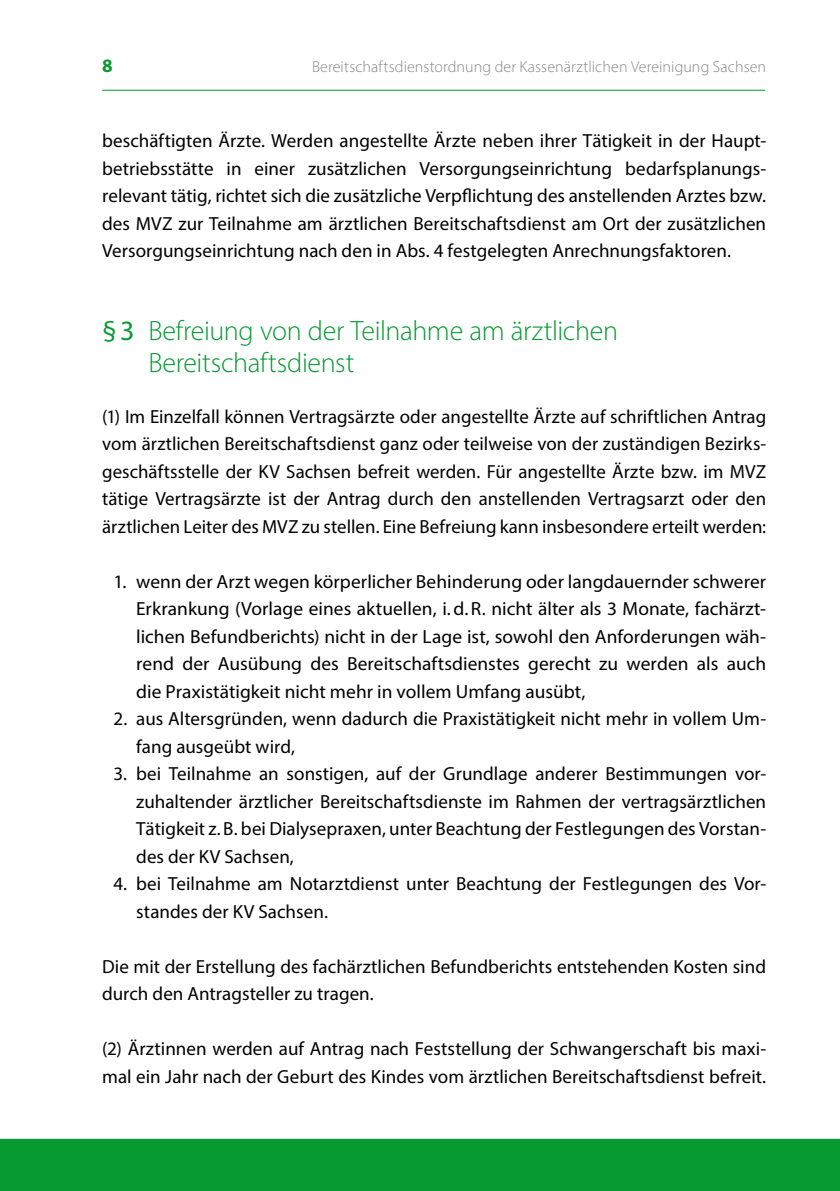
<style>
.page{position:relative;width:840px;height:1191px;background:#fff}
.page>*{position:absolute;margin:0;border:0;box-sizing:border-box;transform-origin:0 0}
.t1{font:300 28px/32px "Myriad Pro";letter-spacing:-.015em;color:#069a31}
.t2{font:19px/27.4px "Myriad Pro";color:#000;text-align:justify}
.t3{font:700 19px "Myriad Pro";color:#069a31}
.t4{font:300 16px "Myriad Pro";letter-spacing:.005em;color:#868786}
.s1{font-weight:400}
</style>
<div class="page">
<hr style="left:102px;top:90px;width:662px;height:1px;background:#069a31">
<div style="left:0;top:1138px;width:839px;height:53px;background:#069a31"></div>
<p class="t3" style="left:102px;top:53px;width:12px">8</p>
<p class="t4" style="left:312px;top:57px;width:455px">Bereitschaftsdienstordnung der Kassenärztlichen Vereinigung Sachsen</p>
<p class="t2" style="left:102px;top:127px;width:665px">beschäftigten Ärzte. Werden angestellte Ärzte neben ihrer Tätigkeit in der Haupt&shy;betriebsstätte in einer zusätzlichen Versorgungseinrichtung bedarfsplanungs&shy;relevant tätig, richtet sich die zusätzliche Verpflichtung des anstellenden Arztes bzw. des MVZ zur Teilnahme am ärztlichen Bereitschaftsdienst am Ort der zusätzlichen Versorgungseinrichtung nach den in Abs. 4 festgelegten Anrechnungsfaktoren.</p>
<h1 class="t1" style="left:148px;top:314px;width:470px;text-indent:-46px"><span class="s1">§3</span> Befreiung von der Teilnahme am ärztlichen<br>Bereitschaftsdienst</h1>
<p class="t2" style="left:102px;top:402px;width:665px">(1) Im Einzelfall können Vertragsärzte oder angestellte Ärzte auf schriftlichen Antrag vom ärztlichen Bereitschaftsdienst ganz oder teilweise von der zuständigen Bezirks&shy;geschäftsstelle der KV Sachsen befreit werden. Für angestellte Ärzte bzw. im MVZ tätige Vertragsärzte ist der Antrag durch den anstellenden Vertragsarzt oder den ärztlichen Leiter des MVZ zu stellen. Eine Befreiung kann insbesondere erteilt werden:</p>
<p class="t2" style="left:136px;top:567px;width:631px;text-indent:-23px">1. wenn der Arzt wegen körperlicher Behinderung oder langdauernder schwerer Erkrankung (Vorlage eines aktuellen, i.d.R. nicht älter als 3 Monate, fachärzt&shy;lichen Befundberichts) nicht in der Lage ist, sowohl den Anforderungen wäh&shy;rend der Ausübung des Bereitschaftsdienstes gerecht zu werden als auch die Praxistätigkeit nicht mehr in vollem Umfang ausübt,</p>
<p class="t2" style="left:136px;top:705px;width:631px;text-indent:-23px">2. aus Altersgründen, wenn dadurch die Praxistätigkeit nicht mehr in vollem Um&shy;fang ausgeübt wird,</p>
<p class="t2" style="left:136px;top:760px;width:631px;text-indent:-23px">3. bei Teilnahme an sonstigen, auf der Grundlage anderer Bestimmungen vor&shy;zuhaltender ärztlicher Bereitschaftsdienste im Rahmen der vertragsärztlichen Tätigkeit z.B. bei Dialysepraxen, unter Beachtung der Festlegungen des Vorstan&shy;des der KV Sachsen,</p>
<p class="t2" style="left:136px;top:869px;width:631px;text-indent:-23px">4. bei Teilnahme am Notarztdienst unter Beachtung der Festlegungen des Vor&shy;standes der KV Sachsen.</p>
<p class="t2" style="left:102px;top:952px;width:665px">Die mit der Erstellung des fachärztlichen Befundberichts entstehenden Kosten sind durch den Antragsteller zu tragen.</p>
<p class="t2" style="left:102px;top:1034px;width:665px">(2) Ärztinnen werden auf Antrag nach Feststellung der Schwangerschaft bis maxi&shy;mal ein Jahr nach der Geburt des Kindes vom ärztlichen Bereitschaftsdienst befreit.</p>
</div>
